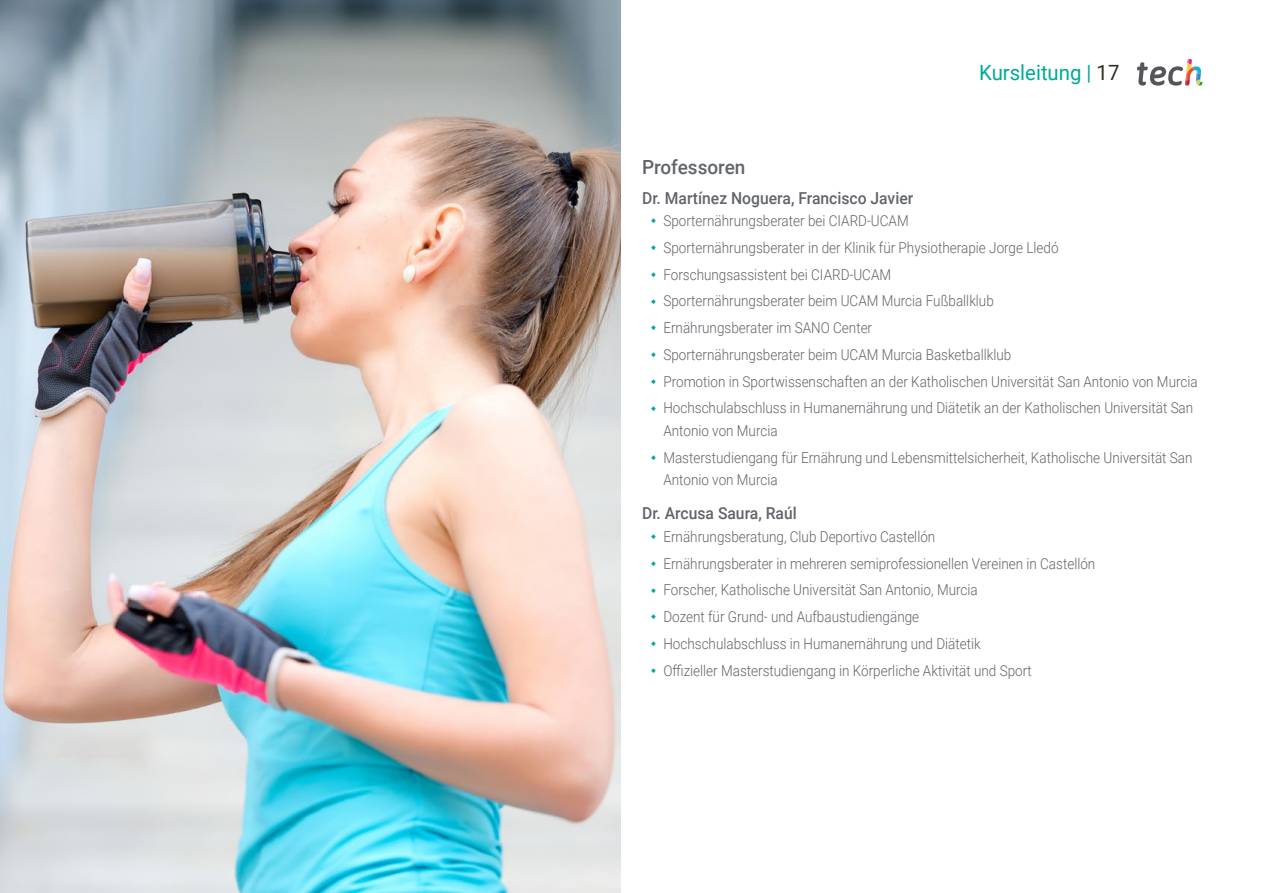
<style>
.page{position:relative;width:1263px;height:893px;background:#fff}
.page>*{position:absolute;margin:0;border:0;box-sizing:border-box;transform-origin:0 0}
.t1{font:21px "Roboto";color:#00a996}
.t2{font:500 19.5px "Roboto";color:#61646a}
.t3{font:500 16.5px "Roboto";color:#61646a;scale:.95 1}
.t4{font:300 15px/26.7px "Roboto";color:#61646a;scale:.9 1}
.s1{color:#312e20}
</style>
<div class="page">
<img style="left:0;top:0;width:621px;height:893px">
<svg style="left:1137px;top:59px;width:65px;height:27px"></svg>
<h1 class="t1" style="left:979px;top:57px;width:142px">Kursleitung | <span class="s1">17</span></h1>
<h2 class="t2" style="left:642px;top:154px;width:105px">Professoren</h2>
<p class="t3" style="left:642px;top:186px;width:287px">Dr. Martínez Noguera, Francisco Javier</p>
<p class="t4" style="left:663px;top:207px;width:595px">Sporternährungsberater bei CIARD-UCAM<br>Sporternährungsberater in der Klinik für Physiotherapie Jorge Lledó<br>Forschungsassistent bei CIARD-UCAM<br>Sporternährungsberater beim UCAM Murcia Fußballklub<br>Ernährungsberater im SANO Center<br>Sporternährungsberater beim UCAM Murcia Basketballklub<br>Promotion in Sportwissenschaften an der Katholischen Universität San Antonio von Murcia Hochschulabschluss in Humanernährung und Diätetik an der Katholischen Universität San</p>
<p class="t4" style="left:663px;top:417px;width:589px">Antonio von Murcia<br>Masterstudiengang für Ernährung und Lebensmittelsicherheit, Katholische Universität San</p>
<p class="t4" style="left:663px;top:466px;width:128px">Antonio von Murcia</p>
<p class="t3" style="left:642px;top:502px;width:164px">Dr. Arcusa Saura, Raúl</p>
<p class="t4" style="left:663px;top:523px;width:481px">Ernährungsberatung, Club Deportivo Castellón<br>Ernährungsberater in mehreren semiprofessionellen Vereinen in Castellón Forscher, Katholische Universität San Antonio, Murcia<br>Dozent für Grund- und Aufbaustudiengänge<br>Hochschulabschluss in Humanernährung und Diätetik<br>Offizieller Masterstudiengang in Körperliche Aktivität und Sport</p>
</div>
